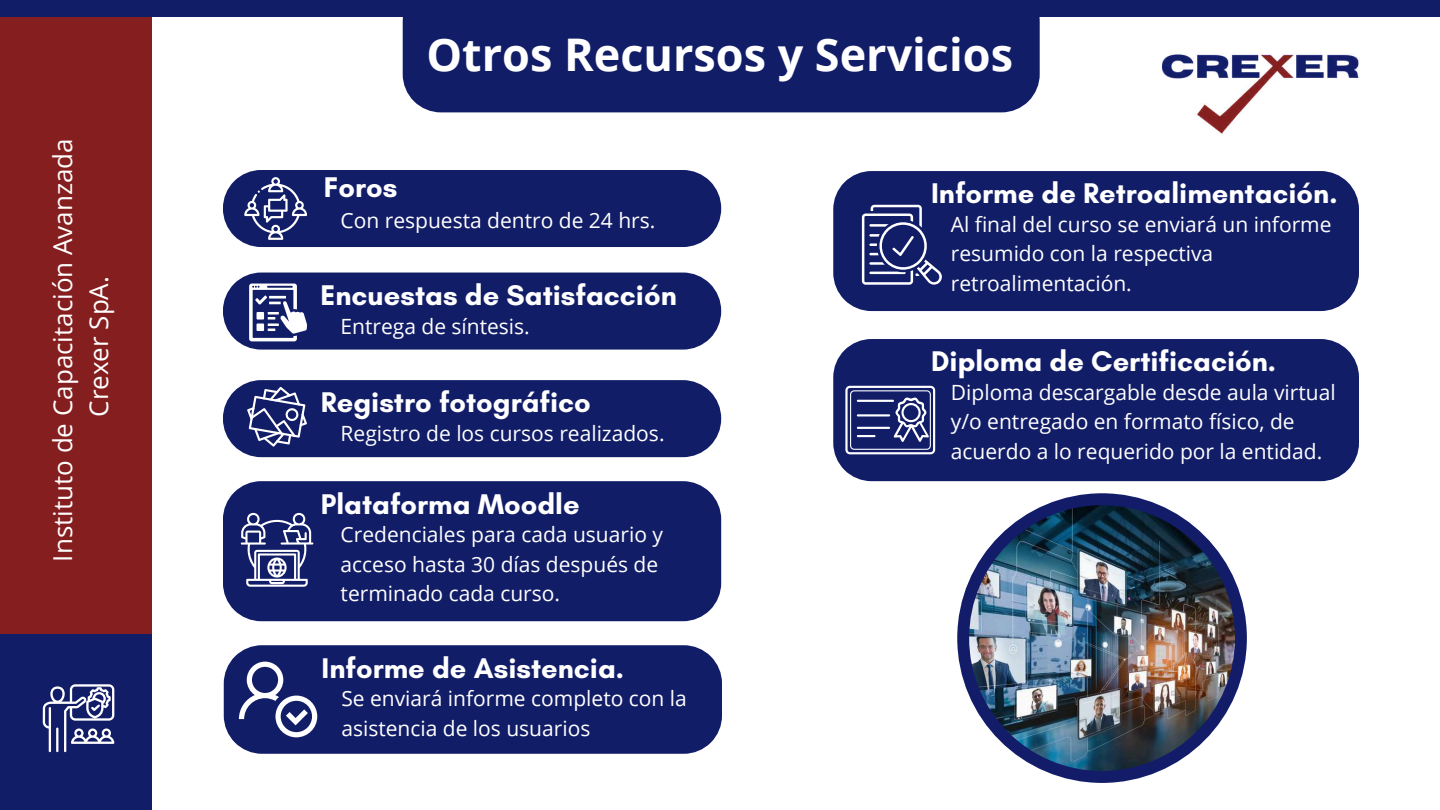
<style>
.page{position:relative;width:1440px;height:810px;background:#fff}
.page>*{position:absolute;margin:0;border:0;box-sizing:border-box;transform-origin:0 0}
.t1{font:700 45px "Open Sans";color:#fff}
.t2{font:700 29px "Glacial Indifference";color:#fff}
.t3{font:26px/36px "Open Sans";color:#fff;text-align:center}
.t4{font:21px/29.2px "Open Sans";color:#fff}
</style>
<div class="page">
<img style="left:1162px;top:54px;width:197px;height:80px">
<div style="left:0;top:0;width:152px;height:810px;background:#121d68"></div>
<div style="left:403px;top:17px;width:637px;height:95px;background:#121d68"></div>
<div style="left:0;top:0;width:152px;height:634px;background:#851f1f"></div>
<div style="left:0;top:0;width:1440px;height:17px;background:#121d68"></div>
<svg style="left:43px;top:684px;width:71px;height:68px"></svg>
<div style="left:223px;top:170px;width:498px;height:77px;background:#121d68"></div>
<svg style="left:223px;top:273px;width:498px;height:77px;background:#232d73"></svg>
<svg style="left:223px;top:380px;width:498px;height:77px;background:#1f2a70"></svg>
<div style="left:223px;top:481px;width:498px;height:140px;background:#121d68"></div>
<svg style="left:241px;top:512px;width:72px;height:74px"></svg>
<div style="left:224px;top:645px;width:498px;height:109px;background:#121d68"></div>
<svg style="left:239px;top:662px;width:78px;height:75px"></svg>
<div style="left:833px;top:171px;width:526px;height:140px;background:#121d68"></div>
<svg style="left:862px;top:205px;width:80px;height:80px"></svg>
<div style="left:833px;top:339px;width:526px;height:142px;background:#121d68"></div>
<svg style="left:845px;top:386px;width:90px;height:68px"></svg>
<div style="left:957px;top:493px;width:290px;height:290px;background:#121c69;border-radius:50%"></div>
<img style="left:969px;top:505px;width:266px;height:266px;border-radius:50%">
<p class="t3" style="left:44px;top:562px;width:425px;rotate:-90deg">Instituto de Capacitación Avanzada<br>Crexer SpA.</p>
<h1 class="t1" style="left:427px;top:23px;width:588px">Otros Recursos y Servicios</h1>
<h2 class="t2" style="left:324px;top:170px;width:75px">Foros</h2>
<p class="t4" style="left:341px;top:205px;width:316px">Con respuesta dentro de 24 hrs.</p>
<h2 class="t2" style="left:321px;top:277px;width:358px">Encuestas de Satisfacción</h2>
<p class="t4" style="left:341px;top:311px;width:191px">Entrega de síntesis.</p>
<h2 class="t2" style="left:321px;top:385px;width:272px">Registro fotográfico</h2>
<p class="t4" style="left:341px;top:418px;width:325px">Registro de los cursos realizados.</p>
<h2 class="t2" style="left:321px;top:486px;width:260px">Plataforma Moodle</h2>
<p class="t4" style="left:341px;top:520px;width:324px">Credenciales para cada usuario y acceso hasta 30 días después de terminado cada curso.</p>
<h2 class="t2" style="left:322px;top:650px;width:304px">Informe de Asistencia.</h2>
<p class="t4" style="left:341px;top:684px;width:347px">Se enviará informe completo con la asistencia de los usuarios</p>
<h2 class="t2" style="left:931px;top:176px;width:408px">Informe de Retroalimentación.</h2>
<p class="t4" style="left:951px;top:209px;width:382px">Al final del curso se enviará un informe resumido con la respectiva retroalimentación.</p>
<h2 class="t2" style="left:931px;top:344px;width:346px">Diploma de Certificación.</h2>
<p class="t4" style="left:951px;top:377px;width:386px">Diploma descargable desde aula virtual y/o entregado en formato físico, de acuerdo a lo requerido por la entidad.</p>
</div>
